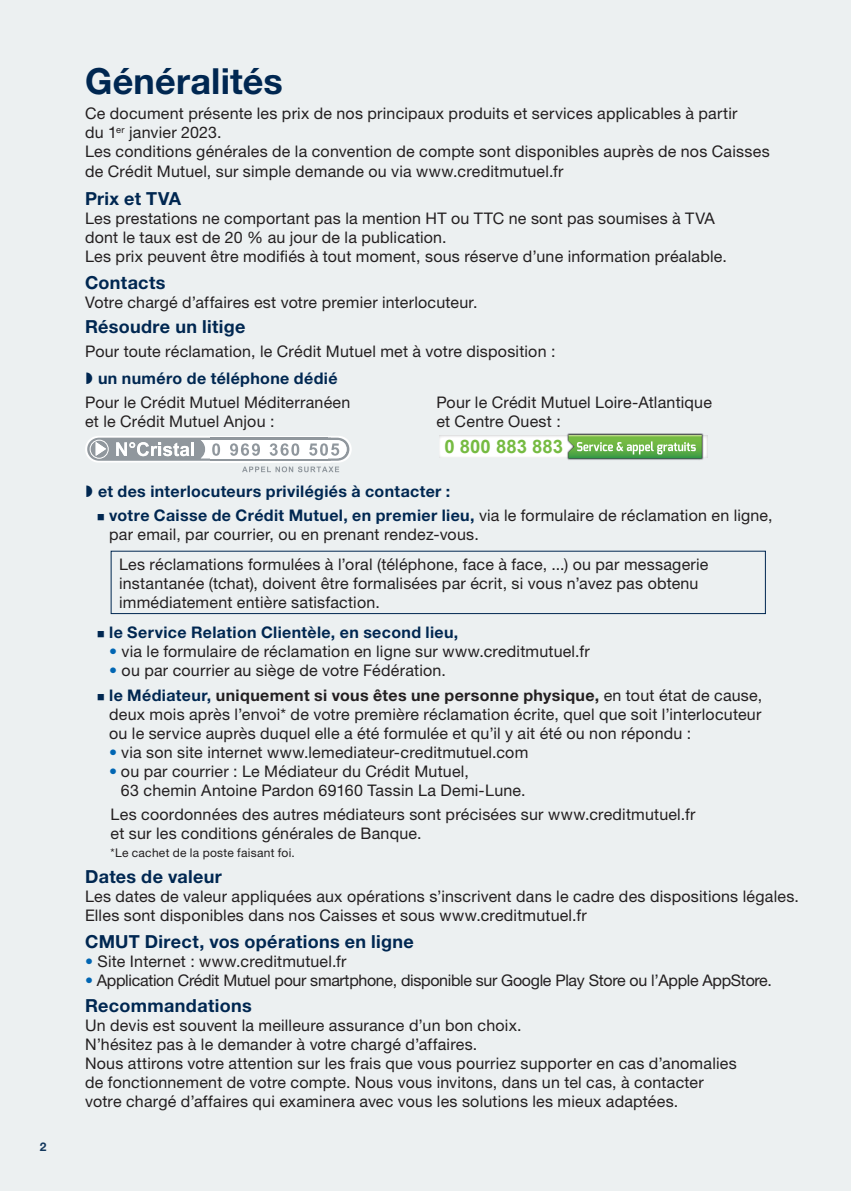
<style>
.page{position:relative;width:851px;height:1191px;background:#fff}
.page>*{position:absolute;margin:0;border:0;box-sizing:border-box;transform-origin:0 0}
.t1{font:700 36px "Helvetica Neue LT Std";letter-spacing:.005em;color:#002751}
.t2{font:700 18.6px "Arial";color:#76bb42}
.t3{font:700 18px "Helvetica Neue LT Std";letter-spacing:.02em;color:#002751}
.t4{font:16px/19px "Helvetica Neue LT Std";letter-spacing:.015em;color:#231f20}
.t5{font:700 16px "Helvetica Neue LT Std";letter-spacing:.02em;color:#002751}
.t6{font:16px "Helvetica Neue LT Std";letter-spacing:-.02em;color:#231f20}
.t7{font:12px "Helvetica Neue LT Std";letter-spacing:.02em;color:#231f20}
.t8{font:700 12px "Helvetica Neue LT Std";color:#002751}
.s1{color:#002751}
.s2{font-weight:700;color:#002751}
.s3{font-stretch:condensed;color:#0166b3}
.s4{font-weight:700}
.s5{color:#0166b3}
</style>
<div class="page">
<div style="left:0;top:0;width:850px;height:1191px;background:#ecf0f1"></div>
<hr style="left:210px;top:436px;width:120px;height:2px;background:#fff">
<hr style="left:210px;top:461px;width:120px;height:1px;background:#fff">
<hr style="left:210px;top:438px;width:120px;height:2px;background:#90979d">
<hr style="left:210px;top:458px;width:120px;height:3px;background:#90979d">
<div style="left:210px;top:440px;width:120px;height:18px;background:#fff"></div>
<svg style="left:85px;top:436px;width:135px;height:26px;background:#bbbfc3"></svg>
<svg style="left:230px;top:436px;width:121px;height:36px"></svg>
<div style="left:439px;top:435px;width:268px;height:23px;background:#fff"></div>
<img style="left:566px;top:433px;width:138px;height:27px">
<svg style="left:568px;top:435px;width:133px;height:23px;background:#7fbd65"></svg>
<div style="left:111px;top:550px;width:654px;height:64px;border:1px solid #002751"></div>
<p class="t8" style="left:40px;top:1139px;width:8px">2</p>
<h1 class="t1" style="left:85px;top:59px;width:199px">Généralités</h1>
<p class="t4" style="left:85px;top:103px;width:686px">Ce document présente les prix de nos principaux produits et services applicables à partir<br>du 1<sup>er</sup> janvier 2023.<br>Les conditions générales de la convention de compte sont disponibles auprès de nos Caisses de Crédit Mutuel, sur simple demande ou via www.creditmutuel.fr</p>
<p class="t3" style="left:85px;top:187px;width:98px">Prix et TVA</p>
<p class="t4" style="left:85px;top:208px;width:643px">Les prestations ne comportant pas la mention HT ou TTC ne sont pas soumises à TVA dont le taux est de 20 % au jour de la publication.<br>Les prix peuvent être modifiés à tout moment, sous réserve d’une information préalable.</p>
<p class="t3" style="left:85px;top:272px;width:82px">Contacts</p>
<p class="t4" style="left:85px;top:293px;width:394px">Votre chargé d’affaires est votre premier interlocuteur.</p>
<p class="t3" style="left:85px;top:315px;width:162px">Résoudre un litige</p>
<p class="t4" style="left:85px;top:341px;width:472px">Pour toute réclamation, le Crédit Mutuel met à votre disposition :</p>
<p class="t5" style="left:98px;top:368px;width:241px">un numéro de téléphone dédié</p>
<p class="t4" style="left:85px;top:392px;width:267px">Pour le Crédit Mutuel Méditerranéen et le Crédit Mutuel Anjou :</p>
<p class="t4" style="left:436px;top:392px;width:277px">Pour le Crédit Mutuel Loire-Atlantique et Centre Ouest :</p>
<p class="t2" style="left:444px;top:434px;width:120px">0 800 883 883</p>
<p class="t5" style="left:98px;top:481px;width:354px">et des interlocuteurs privilégiés à contacter :</p>
<p class="t4" style="left:109px;top:505px;width:665px;text-indent:-13px"><span class="s1">○</span> <span class="s2">votre Caisse de Crédit Mutuel, en premier lieu,</span> via le formulaire de réclamation en ligne, par email, par courrier, ou en prenant rendez-vous.</p>
<p class="t4" style="left:119px;top:554px;width:590px">Les réclamations formulées à l’oral (téléphone, face à face, ...) ou par messagerie instantanée (tchat), doivent être formalisées par écrit, si vous n’avez pas obtenu immédiatement entière satisfaction.</p>
<p class="t5" style="left:96px;top:622px;width:363px">○ le Service Relation Clientèle, en second lieu,</p>
<p class="t4" style="left:109px;top:642px;width:482px"><span class="s3">•</span> via le formulaire de réclamation en ligne sur www.creditmutuel.fr</p>
<p class="t4" style="left:109px;top:661px;width:338px"><span class="s3">•</span> ou par courrier au siège de votre Fédération.</p>
<p class="t4" style="left:109px;top:685px;width:654px;text-align:justify;text-indent:-13px"><span class="s1">○</span> <span class="s2">le Médiateur,</span> <span class="s4">uniquement si vous êtes une personne physique,</span> en tout état de cause, deux mois après l’envoi* de votre première réclamation écrite, quel que soit l’interlocuteur ou le service auprès duquel elle a été formulée et qu’il y ait été ou non répondu :</p>
<p class="t4" style="left:109px;top:742px;width:420px"><span class="s5">•</span> via son site internet www.lemediateur-creditmutuel.com</p>
<p class="t4" style="left:121px;top:761px;width:406px;text-indent:-12px"><span class="s5">•</span> ou par courrier : Le Médiateur du Crédit Mutuel,<br>63 chemin Antoine Pardon 69160 Tassin La Demi-Lune.</p>
<p class="t4" style="left:111px;top:804px;width:586px">Les coordonnées des autres médiateurs sont précisées sur www.creditmutuel.fr et sur les conditions générales de Banque.</p>
<p class="t7" style="left:111px;top:845px;width:186px">*Le cachet de la poste faisant foi.</p>
<p class="t3" style="left:85px;top:865px;width:138px">Dates de valeur</p>
<p class="t4" style="left:85px;top:886px;width:715px">Les dates de valeur appliquées aux opérations s’inscrivent dans le cadre des dispositions légales.<br>Elles sont disponibles dans nos Caisses et sous www.creditmutuel.fr</p>
<p class="t3" style="left:85px;top:930px;width:330px">CMUT Direct, vos opérations en ligne</p>
<p class="t4" style="left:85px;top:951px;width:263px"><span class="s5">•</span> Site Internet : www.creditmutuel.fr</p>
<p class="t6" style="left:85px;top:970px;width:688px"><span class="s5">•</span> Application Crédit Mutuel pour smartphone, disponible sur Google Play Store ou l’Apple AppStore.</p>
<p class="t3" style="left:85px;top:994px;width:168px">Recommandations</p>
<p class="t4" style="left:85px;top:1015px;width:653px">Un devis est souvent la meilleure assurance d’un bon choix.<br>N’hésitez pas à le demander à votre chargé d’affaires.<br>Nous attirons votre attention sur les frais que vous pourriez supporter en cas d’anomalies de fonctionnement de votre compte. Nous vous invitons, dans un tel cas, à contacter votre chargé d’affaires qui examinera avec vous les solutions les mieux adaptées.</p>
</div>
